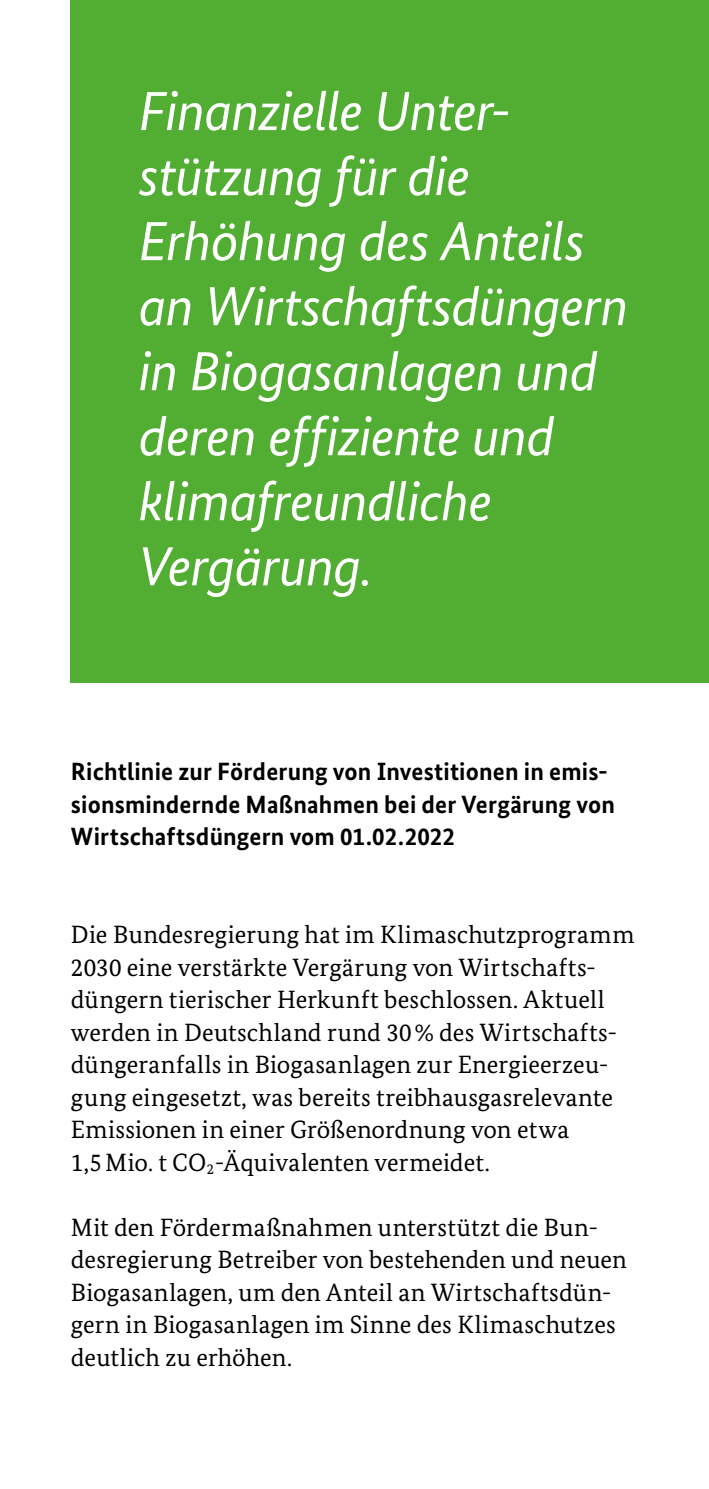
<style>
.page{position:relative;width:709px;height:1489px;background:#fff}
.page>*{position:absolute;margin:0;border:0;box-sizing:border-box;transform-origin:0 0}
.Kastentext{font:italic 55px/65px "Bundes Sans";letter-spacing:-.015em;color:#fff}
.Fließtext{font:25px/32.5px "Bundes Serif";letter-spacing:.01em;color:#000}
.Anlauftext_2{font:700 25px/32.5px "Bundes Sans";letter-spacing:.005em;color:#000}
</style>
<div class="page">
<div style="left:71px;top:0;width:638px;height:682px;background:#52ae32"></div>
<p class="Kastentext" style="left:139px;top:78px;width:491px">Finanzielle Unter&shy;stützung für die<br>Erhöhung des Anteils an Wirtschaftsdüngern in Biogasanlagen und deren effiziente und klimafreundliche<br>Vergärung.</p>
<p class="Anlauftext_2" style="left:71px;top:755px;width:545px">Richtlinie zur Förderung von Investitionen in emis&shy;sionsmindernde Maßnahmen bei der Vergärung von<br>Wirtschaftsdüngern vom 01.02.2022</p>
<p class="Fließtext" style="left:71px;top:917px;width:565px">Die Bundesregierung hat im Klimaschutzprogramm 2030 eine verstärkte Vergärung von Wirtschafts&shy;düngern tierischer Herkunft beschlossen. Aktuell werden in Deutschland rund 30% des Wirtschafts&shy;düngeranfalls in Biogasanlagen zur Energieerzeu&shy;gung eingesetzt, was bereits treibhausgasrelevante Emissionen in einer Größenordnung von etwa 1,5Mio. t CO<sub>2</sub>-Äquivalenten vermeidet.</p>
<p class="Fließtext" style="left:71px;top:1210px;width:557px">Mit den Fördermaßnahmen unterstützt die Bun&shy;desregierung Betreiber von bestehenden und neuen Biogasanlagen, um den Anteil an Wirtschaftsdün&shy;gern in Biogasanlagen im Sinne des Klimaschutzes deutlich zu erhöhen.</p>
</div>
